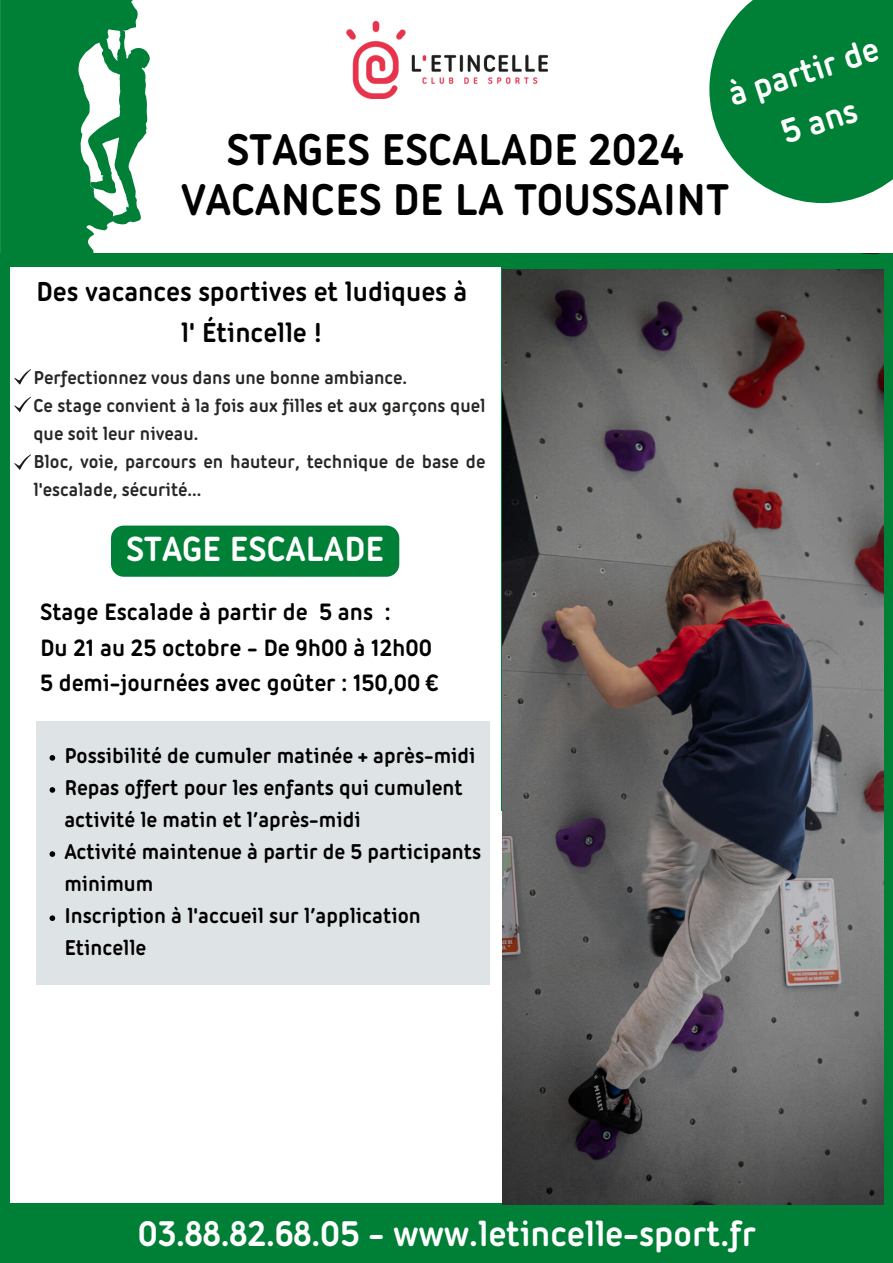
<style>
.page{position:relative;width:893px;height:1263px;background:#008037}
.page>*{position:absolute;margin:0;border:0;box-sizing:border-box;transform-origin:0 0}
.t1{font:700 48.22px/50.6px "Iconic";color:#000;text-align:center}
.t2{font:700 38.7px "Iconic";color:#fff}
.t3{font:700 37.88px "Iconic";color:#fff}
.t4{font:700 36.97px/51.8px "Iconic";color:#fff;text-align:center}
.t5{font:700 29.78px/41.6px "Iconic";color:#000;text-align:center}
.t6{font:700 25.72px/35.5px "Iconic";color:#000}
.t7{font:700 23.25px/32.1px "Iconic";color:#000}
.t8{font:700 20.25px/28.1px "Iconic";color:#272725}
</style>
<div class="page">
<div style="left:10px;top:750px;width:490px;height:490px;background:#fff"></div>
<div style="left:0;top:0;width:893px;height:253px;background:#fff"></div>
<div style="left:0;top:1203px;width:893px;height:60px;background:#008037"></div>
<svg style="left:709px;top:0;width:184px;height:204px;background:#209050"></svg>
<div style="left:10px;top:268px;width:490px;height:489px;background:#fff"></div>
<svg style="left:14px;top:369px;width:17px;height:16px"></svg>
<div style="left:37px;top:721px;width:453px;height:263px;background:#dee3e5"></div>
<svg style="left:50px;top:755px;width:5px;height:6px"></svg>
<svg style="left:50px;top:787px;width:5px;height:6px"></svg>
<svg style="left:50px;top:851px;width:5px;height:6px"></svg>
<svg style="left:50px;top:915px;width:5px;height:6px"></svg>
<img style="left:346px;top:22px;width:201px;height:77px">
<svg style="left:14px;top:397px;width:17px;height:15px"></svg>
<div style="left:490px;top:811px;width:391px;height:392px;background:#fff"></div>
<svg style="left:0;top:0;width:150px;height:253px"></svg>
<img style="left:502px;top:270px;width:382px;height:935px">
<div style="left:111px;top:526px;width:288px;height:51px;background:#008037"></div>
<svg style="left:14px;top:454px;width:17px;height:16px"></svg>
<p class="t4" style="left:722px;top:73px;width:157px;rotate:-18deg">à partir de<br>5 ans</p>
<p class="t1" style="left:181px;top:127px;width:549px">STAGES ESCALADE 2024<br>VACANCES DE LA TOUSSAINT</p>
<p class="t5" style="left:36px;top:272px;width:432px">Des vacances sportives et ludiques à l' Étincelle !</p>
<p class="t8" style="left:33px;top:364px;width:375px">Perfectionnez vous dans une bonne ambiance.</p>
<p class="t8" style="left:33px;top:392px;width:453px">Ce stage convient à la fois aux filles et aux garçons quel que soit leur niveau.</p>
<p class="t8" style="left:33px;top:449px;width:453px">Bloc, voie, parcours en hauteur, technique de base de l'escalade, sécurité...</p>
<p class="t3" style="left:126px;top:533px;width:259px">STAGE ESCALADE</p>
<h4 class="t6" style="left:40px;top:596px;width:400px">Stage Escalade à partir de 5 ans :<br>Du 21 au 25 octobre - De 9h00 à 12h00<br>5 demi-journées avec goûter : 150,00 €</h4>
<p class="t7" style="left:64px;top:741px;width:413px">Possibilité de cumuler matinée + après-midi</p>
<h3 class="t7" style="left:64px;top:773px;width:400px">Repas offert pour les enfants qui cumulent activité le matin et l’après-midi</h3>
<p class="t7" style="left:64px;top:837px;width:418px">Activité maintenue à partir de 5 participants minimum</p>
<h1 class="t7" style="left:64px;top:901px;width:358px">Inscription à l'accueil sur l’application<br>Etincelle</h1>
<p class="t2" style="left:138px;top:1217px;width:619px">03.88.82.68.05 - www.letincelle-sport.fr</p>
</div>
